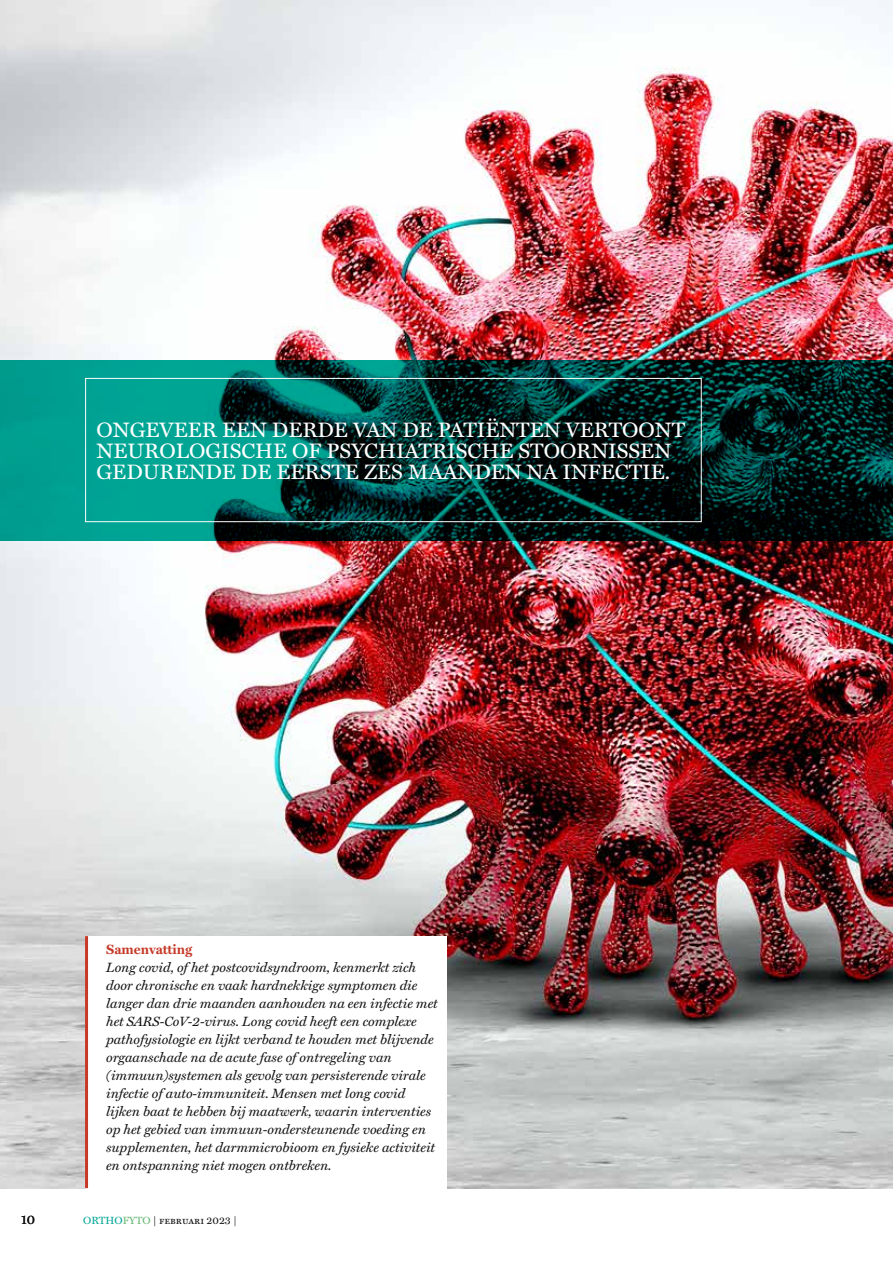
<style>
.page{position:relative;width:893px;height:1263px;background:#fff}
.page>*{position:absolute;margin:0;border:0;box-sizing:border-box;transform-origin:0 0}
.t1{font:21px/21px "Miller Text";color:#fff}
.t2{font:italic 13.5px/18px "Miller Text";color:#121212}
.t3{font:700 13.5px "Miller Text";color:#c63927}
.t4{font:13.5px "Miller Text";color:#121212}
.t5{font:10.5px "Miller Text SC";color:#121212}
.s1{font-family:"Miller Text";color:#00a695}
.s2{font-family:"Miller Text";color:#66b972}
.s3{font-family:"Miller Text"}
</style>
<div class="page">
<img style="left:0;top:0;width:893px;height:1188px">
<svg style="left:0;top:360px;width:893px;height:180px;background:#004a45"></svg>
<div style="left:85px;top:378px;width:617px;height:144px;border:1px solid #fff"></div>
<div style="left:85px;top:936px;width:361px;height:270px;background:#fff"></div>
<hr style="left:85px;top:936px;width:3px;height:252px;background:#c63927">
<h1 class="t1" style="left:97px;top:419px;width:590px">ONGEVEER EEN DERDE VAN DE PATIËNTEN VERTOONT<br>NEUROLOGISCHE OF PSYCHIATRISCHE STOORNISSEN<br>GEDURENDE DE EERSTE ZES MAANDEN NA INFECTIE.</h1>
<p class="t3" style="left:106px;top:941px;width:88px">Samenvatting</p>
<p class="t2" style="left:106px;top:958px;width:333px">Long covid, of het postcovidsyndroom, kenmerkt zich door chronische en vaak hardnekkige symptomen die langer dan drie maanden aanhouden na een infectie met het SARS-CoV-2-virus. Long covid heeft een complexe pathofysiologie en lijkt verband te houden met blijvende orgaanschade na de acute fase of ontregeling van (immuun)systemen als gevolg van persisterende virale infectie of auto-immuniteit. Mensen met long covid lijken baat te hebben bij maatwerk, waarin interventies op het gebied van immuun-ondersteunende voeding en supplementen, het darmmicrobioom en fysieke activiteit en ontspanning niet mogen ontbreken.</p>
<p class="t4" style="left:21px;top:1211px;width:16px">10</p>
<p class="t5" style="left:83px;top:1214px;width:155px"><span class="s1">ORTHO</span><span class="s2">FYTO</span> <span class="s3">|</span> februari 2023 <span class="s3">|</span></p>
</div>
